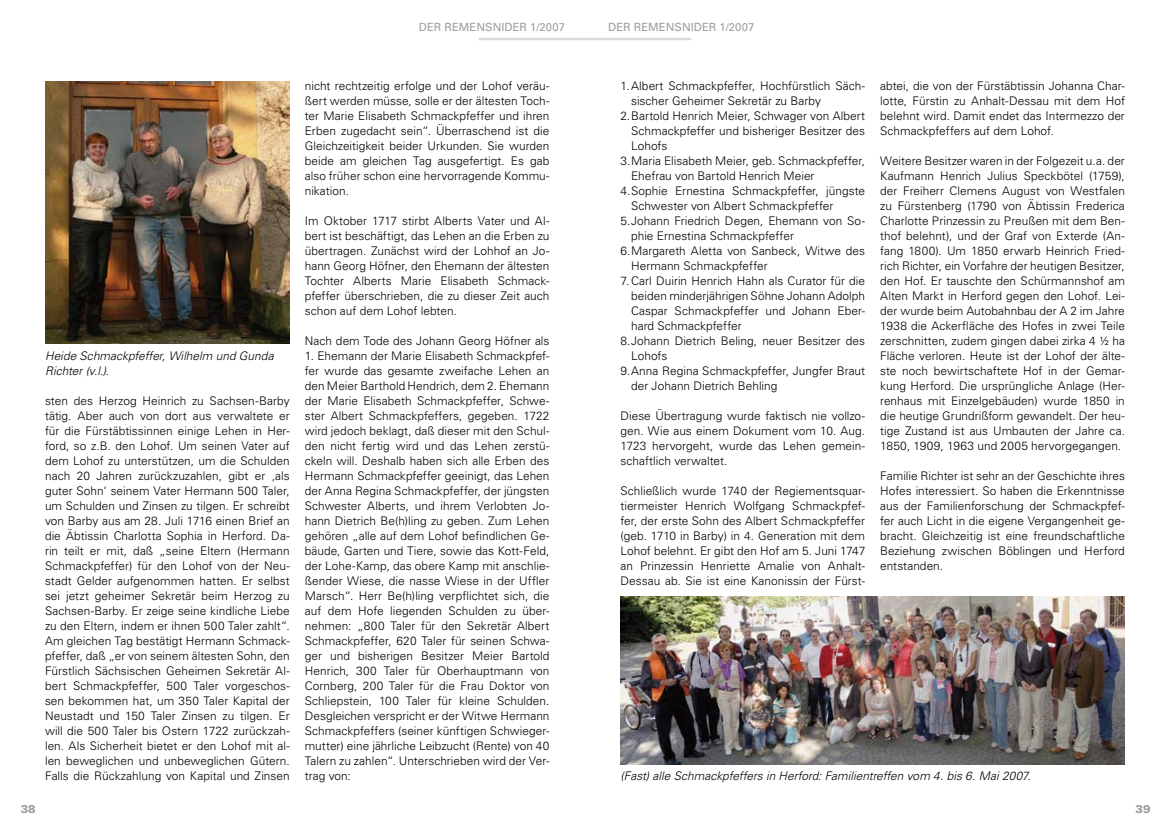
<style>
.page{position:relative;width:1170px;height:833px;background:#fff}
.page>*{position:absolute;margin:0;border:0;box-sizing:border-box;transform-origin:0 0}
.t1{font:300 11.88px/15px "Univers LT Std";color:#000;text-align:justify}
.t2{font:italic 300 11.88px/15px "Univers LT Std";letter-spacing:.005em;color:#000}
.t3{font:11.25px "Univers LT Std";color:#9c9d9f}
.t4{font:900 11.25px "Univers LT Std";color:#9c9d9f}
</style>
<div class="page">
<hr style="left:478px;top:38px;width:107px;height:2px;background:#d9dadb">
<hr style="left:585px;top:38px;width:106px;height:2px;background:#d9dadb">
<img style="left:45px;top:81px;width:245px;height:262px">
<img style="left:620px;top:596px;width:504px;height:168px">
<p class="t3" style="left:419px;top:21px;width:148px">DER REMENSNIDER 1/2007</p>
<p class="t4" style="left:21px;top:802px;width:17px">38</p>
<p class="t2" style="left:45px;top:348px;width:230px">Heide Schmackpfeffer, Wilhelm und Gunda<br>Richter (v.l.).</p>
<p class="t1" style="left:45px;top:393px;width:246px">sten des Herzog Heinrich zu Sachsen-Barby tätig. Aber auch von dort aus verwaltete er für die Fürstäbtissinnen einige Lehen in Her&shy;ford, so z.B. den Lohof. Um seinen Vater auf dem Lohof zu unterstützen, um die Schulden nach 20 Jahren zurückzuzahlen, gibt er ‚als guter Sohn‘ seinem Vater Hermann 500 Taler, um Schulden und Zinsen zu tilgen. Er schreibt von Barby aus am 28. Juli 1716 einen Brief an die Äbtissin Charlotta Sophia in Herford. Da&shy;rin teilt er mit, daß „seine Eltern (Hermann Schmackpfeffer) für den Lohof von der Neu&shy;stadt Gelder aufgenommen hatten. Er selbst sei jetzt geheimer Sekretär beim Herzog zu Sachsen-Barby. Er zeige seine kindliche Liebe zu den Eltern, indem er ihnen 500 Taler zahlt“.<br>Am gleichen Tag bestätigt Hermann Schmack&shy;pfeffer, daß „er von seinem ältesten Sohn, den Fürstlich Sächsischen Geheimen Sekretär Al&shy;bert Schmackpfeffer, 500 Taler vorgeschos&shy;sen bekommen hat, um 350 Taler Kapital der Neustadt und 150 Taler Zinsen zu tilgen. Er will die 500 Taler bis Ostern 1722 zurückzah&shy;len. Als Sicherheit bietet er den Lohof mit al&shy;len beweglichen und unbeweglichen Gütern.<br>Falls die Rückzahlung von Kapital und Zinsen</p>
<p class="t1" style="left:305px;top:78px;width:246px">nicht rechtzeitig erfolge und der Lohof veräu&shy;ßert werden müsse, solle er der ältesten Toch&shy;ter Marie Elisabeth Schmackpfeffer und ihren Erben zugedacht sein“. Überraschend ist die Gleichzeitigkeit beider Urkunden. Sie wurden beide am gleichen Tag ausgefertigt. Es gab also früher schon eine hervorragende Kommu&shy;nikation.</p>
<p class="t1" style="left:305px;top:213px;width:246px">Im Oktober 1717 stirbt Alberts Vater und Al&shy;bert ist beschäftigt, das Lehen an die Erben zu übertragen. Zunächst wird der Lohhof an Jo&shy;hann Georg Höfner, den Ehemann der ältesten Tochter Alberts Marie Elisabeth Schmack&shy;pfeffer überschrieben, die zu dieser Zeit auch schon auf dem Lohof lebten.</p>
<p class="t1" style="left:305px;top:333px;width:246px">Nach dem Tode des Johann Georg Höfner als</p>
<p class="t1" style="left:305px;top:348px;width:246px">1. Ehemann der Marie Elisabeth Schmackpfef&shy;fer wurde das gesamte zweifache Lehen an den Meier Barthold Hendrich, dem 2. Ehemann der Marie Elisabeth Schmackpfeffer, Schwe&shy;ster Albert Schmackpfeffers, gegeben. 1722 wird jedoch beklagt, daß dieser mit den Schul&shy;den nicht fertig wird und das Lehen zerstü&shy;ckeln will. Deshalb haben sich alle Erben des Hermann Schmackpfeffer geeinigt, das Lehen der Anna Regina Schmackpfeffer, der jüngsten Schwester Alberts, und ihrem Verlobten Jo&shy;hann Dietrich Be(h)ling zu geben. Zum Lehen gehören „alle auf dem Lohof befindlichen Ge&shy;bäude, Garten und Tiere, sowie das Kott-Feld, der Lohe-Kamp, das obere Kamp mit anschlie&shy;ßender Wiese, die nasse Wiese in der Uffler Marsch“. Herr Be(h)ling verpflichtet sich, die auf dem Hofe liegenden Schulden zu über&shy;nehmen: „800 Taler für den Sekretär Albert Schmackpfeffer, 620 Taler für seinen Schwa&shy;ger und bisherigen Besitzer Meier Bartold Henrich, 300 Taler für Oberhauptmann von Cornberg, 200 Taler für die Frau Doktor von Schliepstein, 100 Taler für kleine Schulden.<br>Desgleichen verspricht er der Witwe Hermann Schmackpfeffers (seiner künftigen Schwieger&shy;mutter) eine jährliche Leibzucht (Rente) von 40<br>Talern zu zahlen“. Unterschrieben wird der Ver&shy;trag von:</p>
<p class="t3" style="left:608px;top:21px;width:148px">DER REMENSNIDER 1/2007</p>
<p class="t1" style="left:620px;top:78px;width:246px">1.Albert Schmackpfeffer, Hochfürstlich Säch-</p>
<p class="t1" style="left:631px;top:93px;width:191px">sischer Geheimer Sekretär zu Barby</p>
<p class="t1" style="left:620px;top:108px;width:246px">2.Bartold Henrich Meier, Schwager von Albert</p>
<p class="t1" style="left:631px;top:123px;width:235px">Schmackpfeffer und bisheriger Besitzer des</p>
<p class="t1" style="left:631px;top:138px;width:38px">Lohofs</p>
<p class="t1" style="left:620px;top:153px;width:246px">3.Maria Elisabeth Meier, geb. Schmackpfeffer,</p>
<p class="t1" style="left:631px;top:168px;width:185px">Ehefrau von Bartold Henrich Meier</p>
<p class="t1" style="left:620px;top:183px;width:246px">4.Sophie Ernestina Schmackpfeffer, jüngste</p>
<p class="t1" style="left:631px;top:198px;width:204px">Schwester von Albert Schmackpfeffer</p>
<p class="t1" style="left:620px;top:213px;width:246px">5.Johann Friedrich Degen, Ehemann von So-</p>
<p class="t1" style="left:631px;top:228px;width:164px">phie Ernestina Schmackpfeffer</p>
<p class="t1" style="left:620px;top:243px;width:246px">6.Margareth Aletta von Sanbeck, Witwe des</p>
<p class="t1" style="left:631px;top:258px;width:138px">Hermann Schmackpfeffer</p>
<p class="t1" style="left:620px;top:273px;width:246px">7.Carl Duirin Henrich Hahn als Curator für die</p>
<p class="t1" style="left:631px;top:288px;width:235px">beiden minderjährigen Söhne Johann Adolph</p>
<p class="t1" style="left:631px;top:303px;width:235px">Caspar Schmackpfeffer und Johann Eber-</p>
<p class="t1" style="left:631px;top:318px;width:112px">hard Schmackpfeffer</p>
<p class="t1" style="left:620px;top:333px;width:246px">8.Johann Dietrich Beling, neuer Besitzer des</p>
<p class="t1" style="left:631px;top:348px;width:38px">Lohofs</p>
<p class="t1" style="left:620px;top:363px;width:246px">9.Anna Regina Schmackpfeffer, Jungfer Braut</p>
<p class="t1" style="left:631px;top:378px;width:148px">der Johann Dietrich Behling</p>
<p class="t1" style="left:620px;top:408px;width:246px">Diese Übertragung wurde faktisch nie vollzo&shy;gen. Wie aus einem Dokument vom 10. Aug.<br>1723 hervorgeht, wurde das Lehen gemein&shy;schaftlich verwaltet.</p>
<p class="t1" style="left:620px;top:483px;width:246px">Schließlich wurde 1740 der Regiementsquar&shy;tiermeister Henrich Wolfgang Schmackpfef&shy;fer, der erste Sohn des Albert Schmackpfeffer (geb. 1710 in Barby) in 4. Generation mit dem Lohof belehnt. Er gibt den Hof am 5. Juni 1747 an Prinzessin Henriette Amalie von Anhalt-Dessau ab. Sie ist eine Kanonissin der Fürst-</p>
<p class="t1" style="left:880px;top:78px;width:246px">abtei, die von der Fürstäbtissin Johanna Char&shy;lotte, Fürstin zu Anhalt-Dessau mit dem Hof belehnt wird. Damit endet das Intermezzo der Schmackpfeffers auf dem Lohof.</p>
<p class="t1" style="left:880px;top:153px;width:246px">Weitere Besitzer waren in der Folgezeit u.a. der Kaufmann Henrich Julius Speckbötel (1759), der Freiherr Clemens August von Westfalen zu Fürstenberg (1790 von Äbtissin Frederica Charlotte Prinzessin zu Preußen mit dem Ben&shy;thof belehnt), und der Graf von Exterde (An&shy;fang 1800). Um 1850 erwarb Heinrich Fried&shy;rich Richter, ein Vorfahre der heutigen Besitzer, den Hof. Er tauschte den Schürmannshof am Alten Markt in Herford gegen den Lohof. Lei&shy;der wurde beim Autobahnbau der A 2 im Jahre 1938 die Ackerfläche des Hofes in zwei Teile zerschnitten, zudem gingen dabei zirka 4 ½ ha Fläche verloren. Heute ist der Lohof der älte&shy;ste noch bewirtschaftete Hof in der Gemar&shy;kung Herford. Die ursprüngliche Anlage (Her&shy;renhaus mit Einzelgebäuden) wurde 1850 in die heutige Grundrißform gewandelt. Der heu&shy;tige Zustand ist aus Umbauten der Jahre ca.<br>1850, 1909, 1963 und 2005 hervorgegangen.</p>
<p class="t1" style="left:880px;top:468px;width:246px">Familie Richter ist sehr an der Geschichte ihres Hofes interessiert. So haben die Erkenntnisse aus der Familienforschung der Schmackpfef&shy;fer auch Licht in die eigene Vergangenheit ge&shy;bracht. Gleichzeitig ist eine freundschaftliche Beziehung zwischen Böblingen und Herford entstanden.</p>
<p class="t2" style="left:620px;top:768px;width:412px">(Fast) alle Schmackpfeffers in Herford: Familientreffen vom 4. bis 6. Mai 2007.</p>
<p class="t4" style="left:1135px;top:802px;width:17px">39</p>
</div>
